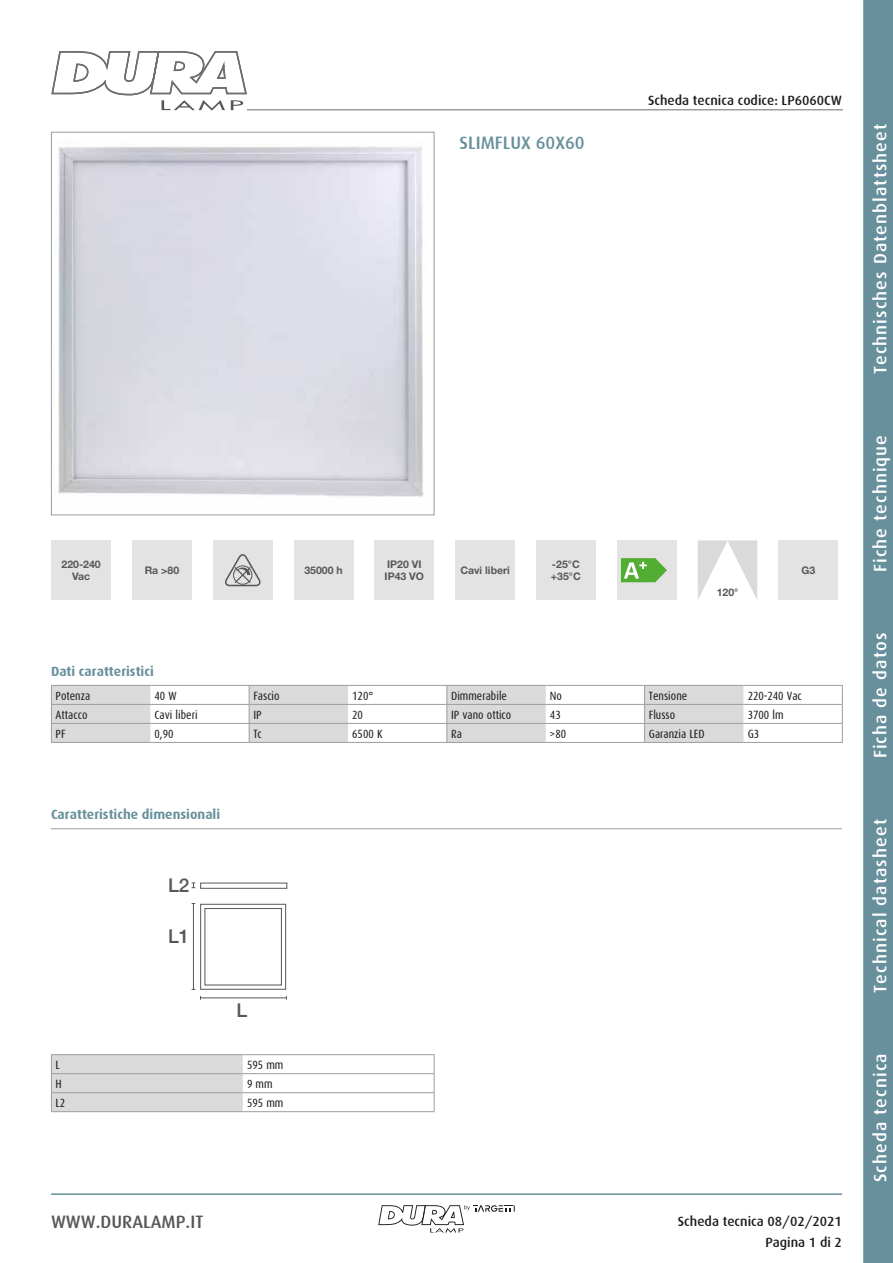
<style>
.page{position:relative;width:893px;height:1263px;background:#fff}
.page>*{position:absolute;margin:0;border:0;box-sizing:border-box;transform-origin:0 0}
.t1{font:500 18.9px "Helvetica Neue";color:#575756}
.t2{font:500 18px "Dax";letter-spacing:.06em;color:#fff}
.t3{font:500 18px "Dax";color:#575756}
.t4{font:500 18px "Dax";color:#68909c}
.t5{font:500 13.5px/21.3px "Dax";color:#1d1d1b;text-align:right}
.t6{font:700 13.5px "Dax";color:#68909c}
.t7{font:12px "Dax Condensed";color:#1d1d1b}
.t8{font:700 10.5px/12.6px "Helvetica Neue LT Std";color:#585856}
</style>
<div class="page">
<svg style="left:863px;top:0;width:30px;height:1263px;background:#6b929e"></svg>
<hr style="left:51px;top:1193px;width:791px;height:2px;background:#68909c">
<svg style="left:51px;top:51px;width:197px;height:60px"></svg>
<svg style="left:378px;top:1205px;width:137px;height:28px"></svg>
<hr style="left:247px;top:109px;width:596px;height:1px;background:#9d9d9c">
<img style="left:58px;top:146px;width:366px;height:351px">
<div style="left:51px;top:132px;width:383px;height:383px;border:1px solid #9d9d9c"></div>
<div style="left:51px;top:540px;width:60px;height:60px;background:#e3e3e3"></div>
<div style="left:617px;top:540px;width:59px;height:60px;background:#e3e3e3"></div>
<svg style="left:621px;top:558px;width:46px;height:24px"></svg>
<div style="left:375px;top:540px;width:59px;height:60px;background:#e3e3e3"></div>
<div style="left:132px;top:540px;width:60px;height:60px;background:#e3e3e3"></div>
<svg style="left:698px;top:540px;width:59px;height:59px"></svg>
<div style="left:455px;top:540px;width:60px;height:60px;background:#e3e3e3"></div>
<div style="left:213px;top:540px;width:60px;height:60px;background:#e3e3e3"></div>
<svg style="left:225px;top:554px;width:36px;height:33px"></svg>
<div style="left:778px;top:540px;width:60px;height:60px;background:#e3e3e3"></div>
<div style="left:536px;top:540px;width:60px;height:60px;background:#e3e3e3"></div>
<div style="left:294px;top:540px;width:59px;height:60px;background:#e3e3e3"></div>
<hr style="left:743px;top:685px;width:100px;height:1px;background:#9d9d9c">
<hr style="left:743px;top:704px;width:100px;height:1px;background:#9d9d9c">
<hr style="left:743px;top:723px;width:100px;height:1px;background:#9d9d9c">
<svg style="left:842px;top:686px;width:1px;height:56px"></svg>
<hr style="left:51px;top:742px;width:99px;height:1px;background:#9d9d9c">
<hr style="left:150px;top:742px;width:99px;height:1px;background:#9d9d9c">
<hr style="left:348px;top:742px;width:99px;height:1px;background:#9d9d9c">
<hr style="left:546px;top:742px;width:99px;height:1px;background:#9d9d9c">
<hr style="left:743px;top:742px;width:100px;height:1px;background:#9d9d9c">
<hr style="left:249px;top:742px;width:99px;height:1px;background:#9d9d9c">
<hr style="left:447px;top:742px;width:99px;height:1px;background:#9d9d9c">
<svg style="left:51px;top:685px;width:692px;height:57px"></svg>
<hr style="left:645px;top:742px;width:98px;height:1px;background:#9d9d9c">
<hr style="left:51px;top:1054px;width:192px;height:1px;background:#9d9d9c">
<hr style="left:243px;top:1054px;width:191px;height:1px;background:#9d9d9c">
<hr style="left:243px;top:1073px;width:191px;height:1px;background:#9d9d9c">
<svg style="left:51px;top:1055px;width:192px;height:56px;background:#d7d7d6"></svg>
<hr style="left:243px;top:1092px;width:191px;height:1px;background:#9d9d9c">
<svg style="left:434px;top:1055px;width:1px;height:56px"></svg>
<hr style="left:51px;top:1111px;width:192px;height:1px;background:#9d9d9c">
<hr style="left:243px;top:1111px;width:191px;height:1px;background:#9d9d9c">
<hr style="left:200px;top:998px;width:86px;height:1px;background:#575756">
<div style="left:200px;top:904px;width:86px;height:85px;border:1px solid #575756"></div>
<div style="left:205px;top:908px;width:77px;height:77px;border:1px solid #575756"></div>
<div style="left:200px;top:883px;width:87px;height:6px;border:1px solid #575756"></div>
<hr style="left:193px;top:903px;width:1px;height:86px;background:#575756">
<hr style="left:51px;top:828px;width:791px;height:1px;background:#9d9d9c">
<h2 class="t4" style="left:460px;top:132px;width:127px">SLIMFLUX 60X60</h2>
<p class="t5" style="left:648px;top:90px;width:195px">Scheda tecnica codice: LP6060CW</p>
<p class="t8" style="left:62px;top:557px;width:41px;text-align:center">220-240<br>Vac</p>
<p class="t8" style="left:385px;top:557px;width:41px">IP20 VI<br>IP43 VO</p>
<p class="t8" style="left:145px;top:564px;width:36px">Ra &gt;80</p>
<p class="t8" style="left:304px;top:564px;width:40px">35000 h</p>
<p class="t8" style="left:551px;top:557px;width:31px">-25°C +35°C</p>
<p class="t8" style="left:460px;top:564px;width:51px">Cavi liberi</p>
<p class="t8" style="left:801px;top:564px;width:15px">G3</p>
<p class="t8" style="left:717px;top:585px;width:23px">120°</p>
<p class="t6" style="left:51px;top:664px;width:104px">Dati caratteristici</p>
<p class="t7" style="left:56px;top:689px;width:36px">Potenza</p>
<p class="t7" style="left:155px;top:689px;width:24px">40 W</p>
<p class="t7" style="left:253px;top:689px;width:28px">Fascio</p>
<p class="t7" style="left:352px;top:689px;width:23px">120°</p>
<p class="t7" style="left:451px;top:689px;width:57px">Dimmerabile</p>
<p class="t7" style="left:550px;top:689px;width:14px">No</p>
<p class="t7" style="left:649px;top:689px;width:40px">Tensione</p>
<p class="t7" style="left:748px;top:689px;width:56px">220-240 Vac</p>
<p class="t7" style="left:56px;top:708px;width:33px">Attacco</p>
<p class="t7" style="left:154px;top:708px;width:45px">Cavi liberi</p>
<p class="t7" style="left:253px;top:708px;width:10px">IP</p>
<p class="t7" style="left:352px;top:708px;width:12px">20</p>
<p class="t7" style="left:451px;top:708px;width:62px">IP vano ottico</p>
<p class="t7" style="left:550px;top:708px;width:12px">43</p>
<p class="t7" style="left:649px;top:708px;width:28px">Flusso</p>
<p class="t7" style="left:748px;top:708px;width:37px">3700 lm</p>
<p class="t7" style="left:56px;top:727px;width:11px">PF</p>
<p class="t7" style="left:154px;top:727px;width:21px">0,90</p>
<p class="t7" style="left:253px;top:727px;width:10px">Tc</p>
<p class="t7" style="left:352px;top:727px;width:32px">6500 K</p>
<p class="t7" style="left:451px;top:727px;width:12px">Ra</p>
<p class="t7" style="left:550px;top:727px;width:18px">&gt;80</p>
<p class="t7" style="left:649px;top:727px;width:57px">Garanzia LED</p>
<p class="t7" style="left:748px;top:727px;width:13px">G3</p>
<p class="t6" style="left:51px;top:807px;width:171px">Caratteristiche dimensionali</p>
<h1 class="t1" style="left:168px;top:870px;width:23px">L2</h1>
<h1 class="t1" style="left:168px;top:921px;width:23px">L1</h1>
<h1 class="t1" style="left:237px;top:995px;width:12px">L</h1>
<p class="t7" style="left:56px;top:1059px;width:6px">L</p>
<p class="t7" style="left:247px;top:1059px;width:38px">595 mm</p>
<p class="t7" style="left:56px;top:1078px;width:8px">H</p>
<p class="t7" style="left:247px;top:1078px;width:27px">9 mm</p>
<p class="t7" style="left:56px;top:1097px;width:11px">L2</p>
<p class="t7" style="left:247px;top:1097px;width:38px">595 mm</p>
<h2 class="t3" style="left:51px;top:1212px;width:154px">WWW.DURALAMP.IT</h2>
<p class="t5" style="left:678px;top:1211px;width:166px">Scheda tecnica 08/02/2021<br>Pagina 1 di 2</p>
<h2 class="t2" style="left:870px;top:374px;width:252px;rotate:-90deg">Technisches Datenblattsheet</h2>
<h2 class="t2" style="left:870px;top:572px;width:139px;rotate:-90deg">Fiche technique</h2>
<h2 class="t2" style="left:870px;top:758px;width:127px;rotate:-90deg">Ficha de datos</h2>
<h2 class="t2" style="left:870px;top:993px;width:175px;rotate:-90deg">Technical datasheet</h2>
<h2 class="t2" style="left:870px;top:1182px;width:130px;rotate:-90deg">Scheda tecnica</h2>
</div>
